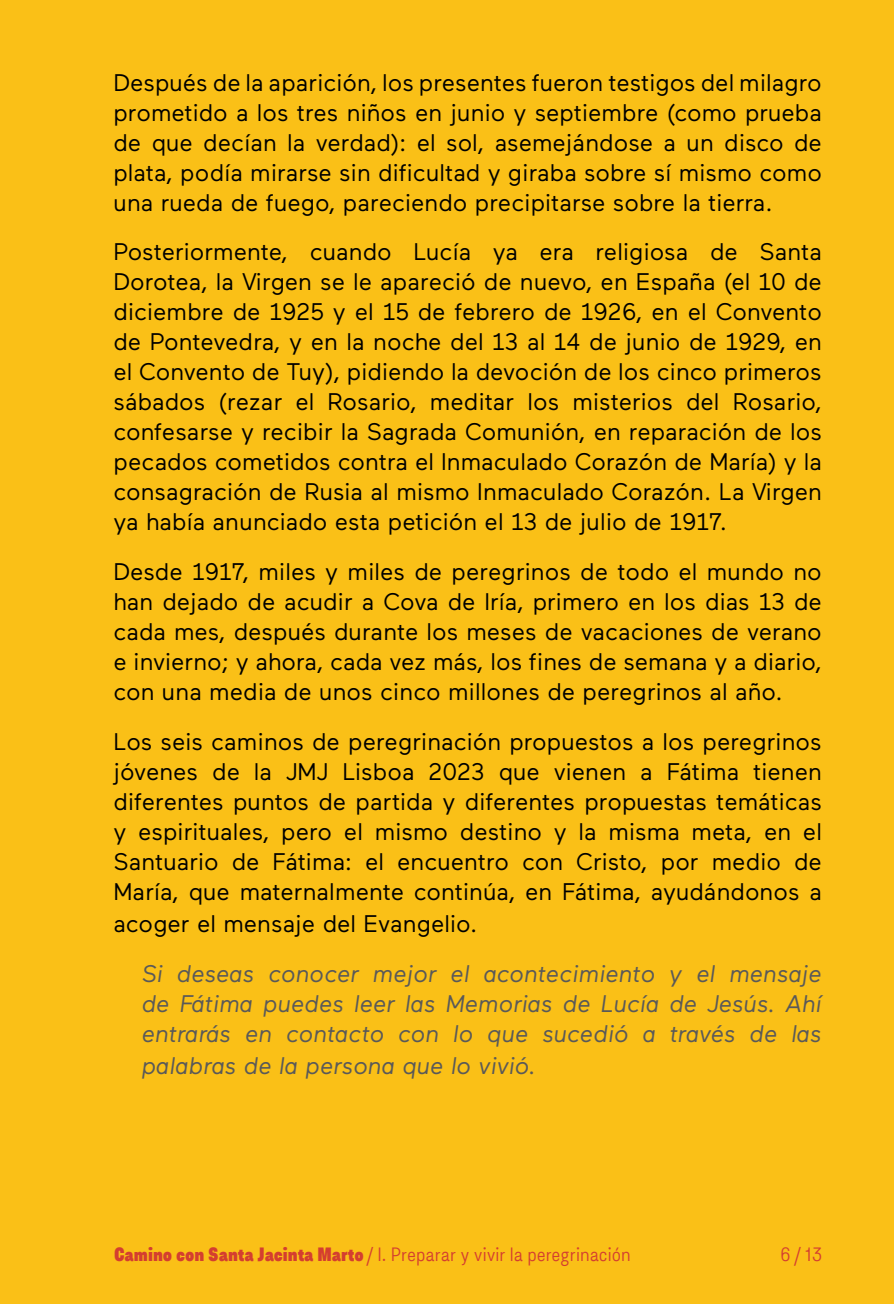
<style>
.page{position:relative;width:894px;height:1304px;background:#fff}
.page>*{position:absolute;margin:0;border:0;box-sizing:border-box;transform-origin:0 0}
.t1{font:24px/30px "Maax";color:#000;text-align:justify}
.t2{font:italic 24px/30.6px "Maax";color:#595959;text-align:justify}
.t3{font:300 18px "Asket Narrow";color:#d43e30}
.s1{font-family:"Asket Condensed";font-weight:800}
</style>
<div class="page">
<div style="left:0;top:0;width:893px;height:1304px;background:#fac017"></div>
<p class="t1" style="left:113px;top:68px;width:710px">Después de la aparición, los presentes fueron testigos del milagro prometido a los tres niños en junio y septiembre (como prueba de que decían la verdad): el sol, asemejándose a un disco de plata, podía mirarse sin dificultad y giraba sobre sí mismo como una rueda de fuego, pareciendo precipitarse sobre la tierra.</p>
<p class="t1" style="left:113px;top:237px;width:710px">Posteriormente, cuando Lucía ya era religiosa de Santa Dorotea, la Virgen se le apareció de nuevo, en España (el 10 de diciembre de 1925 y el 15 de febrero de 1926, en el Convento de Pontevedra, y en la noche del 13 al 14 de junio de 1929, en el Convento de Tuy), pidiendo la devoción de los cinco primeros sábados (rezar el Rosario, meditar los misterios del Rosario, confesarse y recibir la Sagrada Comunión, en reparación de los pecados cometidos contra el Inmaculado Corazón de María) y la consagración de Rusia al mismo Inmaculado Corazón. La Virgen ya había anunciado esta petición el 13 de julio de 1917.</p>
<p class="t1" style="left:113px;top:557px;width:710px">Desde 1917, miles y miles de peregrinos de todo el mundo no han dejado de acudir a Cova de Iría, primero en los dias 13 de cada mes, después durante los meses de vacaciones de verano e invierno; y ahora, cada vez más, los fines de semana y a diario, con una media de unos cinco millones de peregrinos al año.</p>
<p class="t1" style="left:113px;top:727px;width:710px">Los seis caminos de peregrinación propuestos a los peregrinos jóvenes de la JMJ Lisboa 2023 que vienen a Fátima tienen diferentes puntos de partida y diferentes propuestas temáticas y espirituales, pero el mismo destino y la misma meta, en el Santuario de Fátima: el encuentro con Cristo, por medio de María, que maternalmente continúa, en Fátima, ayudándonos a acoger el mensaje del Evangelio.</p>
<p class="t2" style="left:142px;top:959px;width:681px">Si deseas conocer mejor el acontecimiento y el mensaje de Fátima puedes leer las Memorias de Lucía de Jesús. Ahí entrarás en contacto con lo que sucedió a través de las palabras de la persona que lo vivió.</p>
<p class="t3" style="left:114px;top:1241px;width:518px"><span class="s1">Camino con Santa Jacinta Marto</span> / I. Preparar y vivir la peregrinación</p>
<p class="t3" style="left:780px;top:1241px;width:44px">6 / 13</p>
</div>
